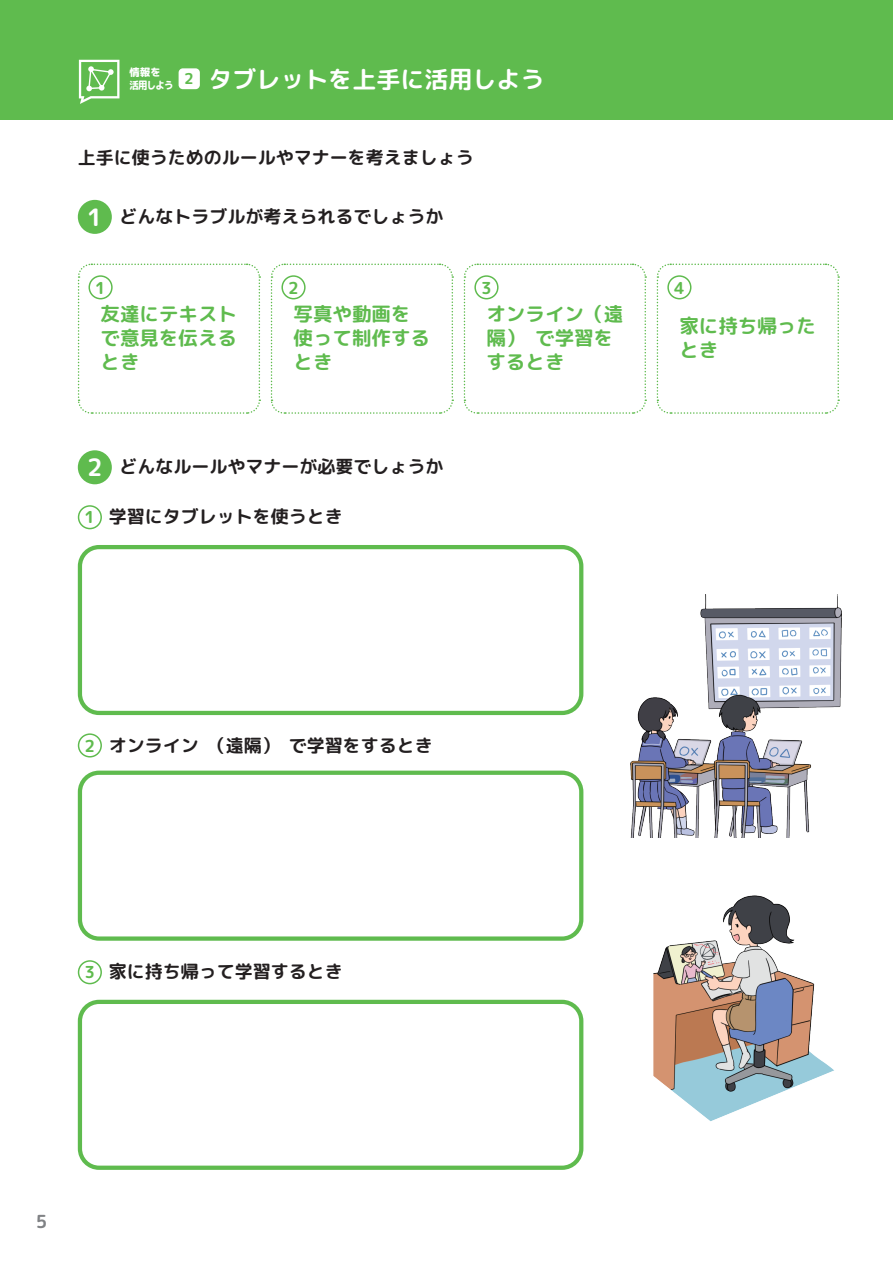
<style>
.page{position:relative;width:893px;height:1263px;background:#fff}
.page>*{position:absolute;margin:0;border:0;box-sizing:border-box;transform-origin:0 0}
.t1{font:24px "rounded mplus 1 p bold";color:#fff}
.t2{font:19.5px/24px "rounded mplus 1 p bold";color:#5fbb4e}
.t3{font:18px "rounded mplus 1 p bold";color:#231f20}
.t4{font:18px "rounded mplus 1 p bold";color:#808285}
.t5{font:16.5px "rounded mplus 1 p bold";color:#5fbb4e}
.t6{font:10.5px "rounded mplus 1 p heavy";color:#fff}
.s1{font-family:"rounded mplus 1 p heavy";font-size:10.5px}
.s2{font-size:15px;color:#5fbb4e}
.s3{font-size:24px;color:#fff}
</style>
<div class="page">
<div style="left:0;top:0;width:893px;height:119px;background:#5fbb4e"></div>
<div style="left:179px;top:68px;width:21px;height:21px;background:#fff;border-radius:4px"></div>
<div style="left:78px;top:200px;width:34px;height:34px;background:#5fbb4e;border-radius:50%"></div>
<svg style="left:79px;top:60px;width:40px;height:44px"></svg>
<svg style="left:77px;top:263px;width:184px;height:151px"></svg>
<svg style="left:463px;top:263px;width:184px;height:151px"></svg>
<svg style="left:270px;top:263px;width:184px;height:151px"></svg>
<svg style="left:656px;top:263px;width:184px;height:151px"></svg>
<div style="left:89px;top:275px;width:24px;height:24px;border:1px solid #5fbb4e;border-radius:50%"></div>
<div style="left:474px;top:275px;width:25px;height:24px;border:1px solid #5fbb4e;border-radius:50%"></div>
<div style="left:281px;top:275px;width:25px;height:24px;border:1px solid #5fbb4e;border-radius:50%"></div>
<div style="left:667px;top:275px;width:24px;height:24px;border:1px solid #5fbb4e;border-radius:50%"></div>
<div style="left:78px;top:450px;width:34px;height:34px;background:#5fbb4e;border-radius:50%"></div>
<div style="left:78px;top:505px;width:24px;height:24px;border:1px solid #5fbb4e;border-radius:50%"></div>
<div style="left:78px;top:733px;width:24px;height:24px;border:1px solid #5fbb4e;border-radius:50%"></div>
<div style="left:78px;top:960px;width:24px;height:24px;border:1px solid #5fbb4e;border-radius:50%"></div>
<div style="left:78px;top:545px;width:505px;height:170px;border:4px solid #5fbb4e;border-radius:19px"></div>
<div style="left:78px;top:771px;width:505px;height:170px;border:4px solid #5fbb4e;border-radius:19px"></div>
<div style="left:78px;top:1000px;width:505px;height:170px;border:4px solid #5fbb4e;border-radius:19px"></div>
<img style="left:653px;top:895px;width:181px;height:226px">
<img style="left:630px;top:595px;width:211px;height:242px">
<h1 class="t1" style="left:129px;top:62px;width:416px"><span class="s1">活用しよう</span> <span class="s2">2</span> タブレットを上手に活用しよう</h1>
<p class="t6" style="left:129px;top:65px;width:33px">情報を</p>
<p class="t3" style="left:78px;top:144px;width:397px">上手に使うためのルールやマナーを考えましょう</p>
<p class="t3" style="left:87px;top:204px;width:358px"><span class="s3">1</span> どんなトラブルが考えられるでしょうか</p>
<p class="t5" style="left:95px;top:276px;width:12px">1</p>
<p class="t5" style="left:288px;top:276px;width:12px">2</p>
<p class="t5" style="left:481px;top:276px;width:12px">3</p>
<p class="t5" style="left:674px;top:276px;width:12px">4</p>
<p class="t2" style="left:101px;top:301px;width:138px;text-align:justify">友達にテキストで意見を伝えるとき</p>
<p class="t2" style="left:486px;top:301px;width:138px">オンライン（遠隔）で学習をするとき</p>
<p class="t2" style="left:294px;top:301px;width:138px">写真や動画を使って制作するとき</p>
<p class="t2" style="left:679px;top:313px;width:138px">家に持ち帰ったとき</p>
<h1 class="t1" style="left:87px;top:450px;width:17px">2</h1>
<p class="t5" style="left:85px;top:506px;width:12px">1</p>
<p class="t3" style="left:119px;top:453px;width:325px">どんなルールやマナーが必要でしょうか</p>
<p class="t3" style="left:109px;top:504px;width:235px">学習にタブレットを使うとき</p>
<p class="t5" style="left:85px;top:734px;width:12px">2</p>
<p class="t3" style="left:109px;top:732px;width:325px">オンライン（遠隔）で学習をするとき</p>
<p class="t5" style="left:85px;top:961px;width:12px">3</p>
<p class="t3" style="left:109px;top:959px;width:235px">家に持ち帰って学習するとき</p>
<p class="t4" style="left:36px;top:1209px;width:13px">5</p>
</div>
